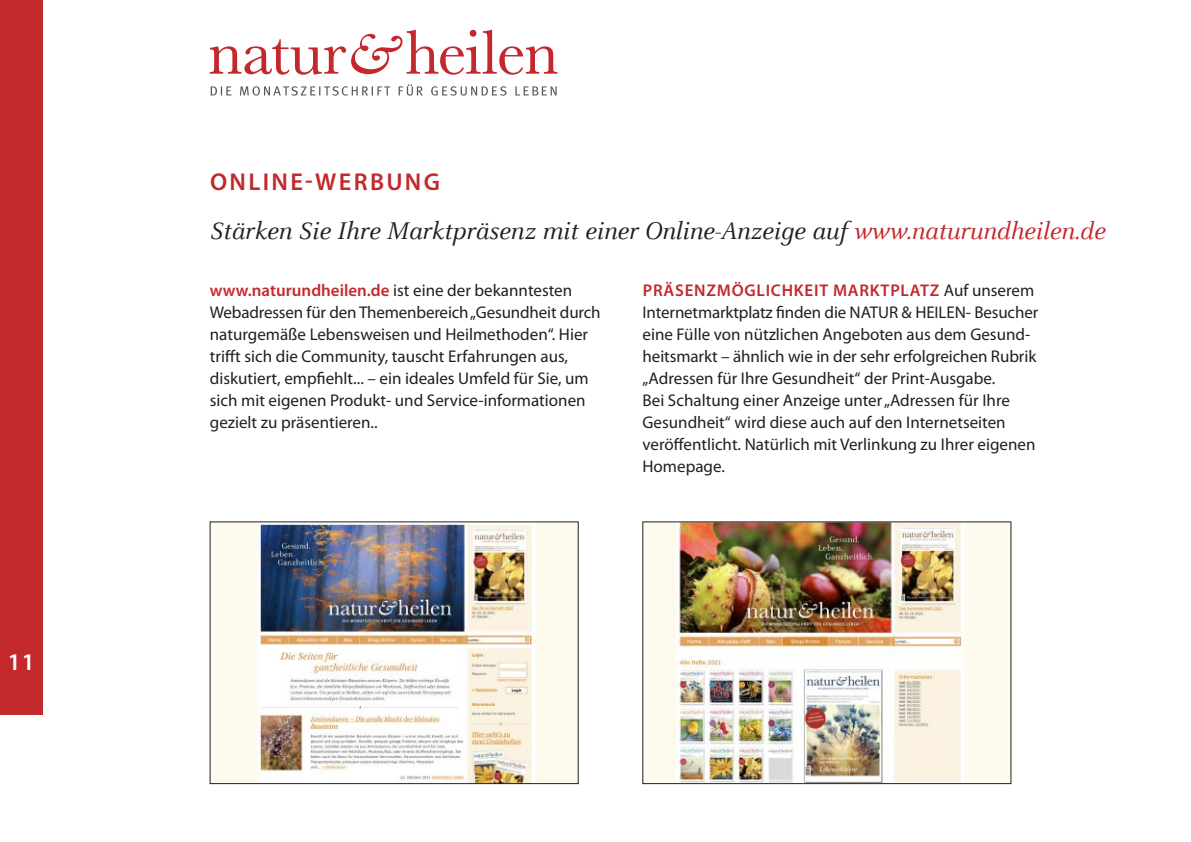
<style>
.page{position:relative;width:1191px;height:842px;background:#fff}
.page>*{position:absolute;margin:0;border:0;box-sizing:border-box;transform-origin:0 0}
.t1{font:italic 26.6px "Celeste Offc";letter-spacing:-.005em;color:#241f1f}
.t2{font:600 24.4px "Myriad Pro";letter-spacing:.095em;color:#c3292c}
.t3{font:600 24px "Myriad Pro";color:#fff}
.t4{font:17px/22px "Myriad Pro";color:#241f1f}
.s1{color:#c3292c}
.s2{font-weight:600;color:#c3292c}
</style>
<div class="page">
<img style="left:212px;top:524px;width:364px;height:258px">
<img style="left:644px;top:524px;width:365px;height:258px">
<div style="left:642px;top:522px;width:369px;height:262px;border:1px solid #241f1f"></div>
<div style="left:0;top:0;width:43px;height:714px;background:#c3292c"></div>
<svg style="left:210px;top:30px;width:347px;height:45px"></svg>
<svg style="left:211px;top:84px;width:345px;height:12px"></svg>
<h3 class="t3" style="left:8px;top:649px;width:28px">11</h3>
<h2 class="t2" style="left:210px;top:168px;width:231px">ONLINE-WERBUNG</h2>
<h1 class="t1" style="left:210px;top:216px;width:897px">Stärken Sie Ihre Marktpräsenz mit einer Online-Anzeige auf <span class="s1">www.naturundheilen.de</span></h1>
<p class="t4" style="left:210px;top:280px;width:392px"><span class="s2">www.naturundheilen.de</span> ist eine der bekanntesten Webadressen für den Themenbereich „Gesundheit durch naturgemäße Lebensweisen und Heilmethoden“. Hier trifft sich die Community, tauscht Erfahrungen aus, diskutiert, empfiehlt... – ein ideales Umfeld für Sie, um sich mit eigenen Produkt- und Service-informationen gezielt zu präsentieren..</p>
<p class="t4" style="left:642px;top:280px;width:397px"><span class="s2">PRÄSENZMÖGLICHKEIT MARKTPLATZ</span> Auf unserem Internetmarktplatz finden die NATUR &amp; HEILEN- Besucher eine Fülle von nützlichen Angeboten aus dem Gesund&shy;heitsmarkt – ähnlich wie in der sehr erfolgreichen Rubrik „Adressen für Ihre Gesundheit“ der Print-Ausgabe.<br>Bei Schaltung einer Anzeige unter „Adressen für Ihre Gesundheit“ wird diese auch auf den Internetseiten veröffentlicht. Natürlich mit Verlinkung zu Ihrer eigenen Homepage.</p>
</div>
